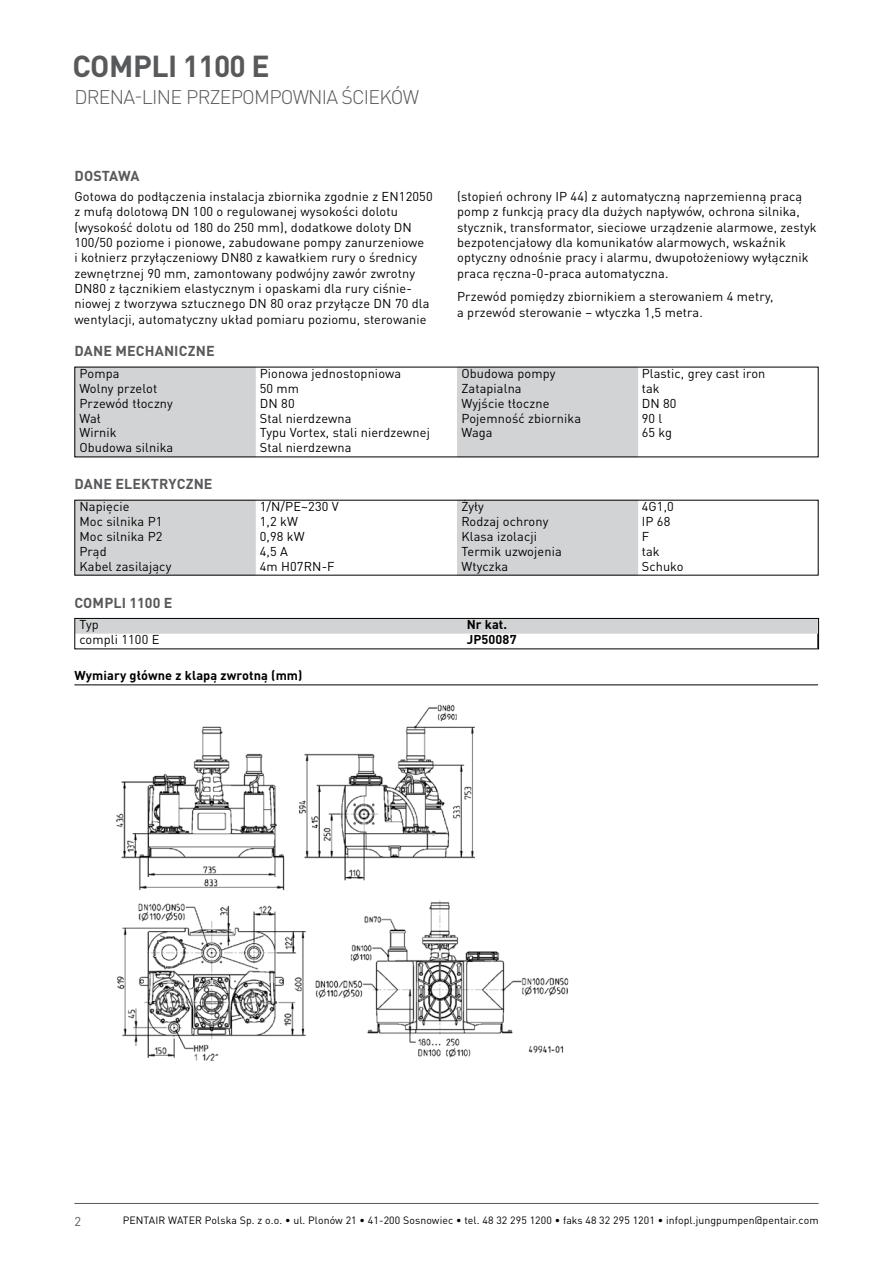
<style>
.page{position:relative;width:893px;height:1263px;background:#fff}
.page>*{position:absolute;margin:0;border:0;box-sizing:border-box;transform-origin:0 0}
.t1{font:700 30px "DIN Pro";letter-spacing:-.02em;color:#58595b}
.t2{font:300 19.5px "DIN Pro";letter-spacing:-.04em;color:#58595b}
.t3{font:700 14.25px "DIN Pro";letter-spacing:.01em;color:#58595b}
.t4{font:12.75px/15.3px "DIN Pro";letter-spacing:.01em;color:#000}
.t5{font:700 12.75px "DIN Pro";letter-spacing:.01em;color:#000}
.t6{font:12.75px "DIN Pro";color:#58595b}
.t7{font:10.5px "DIN Pro";letter-spacing:.01em;color:#000}
</style>
<div class="page">
<hr style="left:74px;top:1203px;width:745px;height:1px;background:#58595b">
<svg style="left:76px;top:620px;width:741px;height:14px"></svg>
<div style="left:74px;top:618px;width:745px;height:31px;border:1px solid #000"></div>
<svg style="left:255px;top:369px;width:383px;height:86px"></svg>
<div style="left:76px;top:369px;width:179px;height:86px;background:#d1d3d4"></div>
<div style="left:457px;top:369px;width:180px;height:73px;background:#d1d3d4"></div>
<svg style="left:76px;top:502px;width:562px;height:71px"></svg>
<hr style="left:74px;top:684px;width:744px;height:1px;background:#000">
<img style="left:116px;top:704px;width:453px;height:357px">
<h1 class="t1" style="left:72px;top:41px;width:199px">COMPLI 1100 E</h1>
<h2 class="t2" style="left:75px;top:82px;width:346px">DRENA-LINE PRZEPOMPOWNIA ŚCIEKÓW</h2>
<p class="t3" style="left:74px;top:164px;width:67px">DOSTAWA</p>
<p class="t4" style="left:74px;top:188px;width:360px">Gotowa do podłączenia instalacja zbiornika zgodnie z EN12050 z mufą dolotową DN 100 o regulowanej wysokości dolotu (wysokość dolotu od 180 do 250 mm), dodatkowe doloty DN 100/50 poziome i pionowe, zabudowane pompy zanurzeniowe<br>i kołnierz przyłączeniowy DN80 z kawałkiem rury o średnicy zewnętrznej 90 mm, zamontowany podwójny zawór zwrotny DN80 z łącznikiem elastycznym i opaskami dla rury ciśnie&shy;niowej z tworzywa sztucznego DN 80 oraz przyłącze DN 70 dla wentylacji, automatyczny układ pomiaru poziomu, sterowanie</p>
<p class="t4" style="left:457px;top:188px;width:361px">(stopień ochrony IP 44) z automatyczną naprzemienną pracą pomp z funkcją pracy dla dużych napływów, ochrona silnika, stycznik, transformator, sieciowe urządzenie alarmowe, zestyk bezpotencjałowy dla komunikatów alarmowych, wskaźnik optyczny odnośnie pracy i alarmu, dwupołożeniowy wyłącznik praca ręczna-0-praca automatyczna.</p>
<p class="t4" style="left:457px;top:288px;width:318px">Przewód pomiędzy zbiornikiem a sterowaniem 4 metry, a przewód sterowanie – wtyczka 1,5 metra.</p>
<p class="t3" style="left:74px;top:339px;width:142px">DANE MECHANICZNE</p>
<p class="t4" style="left:79px;top:365px;width:42px">Pompa</p>
<p class="t4" style="left:260px;top:365px;width:143px">Pionowa jednostopniowa</p>
<p class="t4" style="left:79px;top:379px;width:79px">Wolny przelot</p>
<p class="t4" style="left:260px;top:379px;width:41px">50 mm</p>
<p class="t4" style="left:79px;top:394px;width:95px">Przewód tłoczny</p>
<p class="t4" style="left:260px;top:394px;width:36px">DN 80</p>
<p class="t4" style="left:79px;top:409px;width:23px">Wał</p>
<p class="t4" style="left:260px;top:409px;width:93px">Stal nierdzewna</p>
<p class="t4" style="left:79px;top:424px;width:39px">Wirnik</p>
<p class="t4" style="left:260px;top:424px;width:172px">Typu Vortex, stali nierdzewnej</p>
<p class="t4" style="left:79px;top:439px;width:95px">Obudowa silnika</p>
<p class="t4" style="left:260px;top:439px;width:93px">Stal nierdzewna</p>
<p class="t3" style="left:74px;top:472px;width:140px">DANE ELEKTRYCZNE</p>
<p class="t4" style="left:79px;top:498px;width:52px">Napięcie</p>
<p class="t4" style="left:260px;top:498px;width:81px">1/N/PE~230 V</p>
<p class="t4" style="left:79px;top:512px;width:85px">Moc silnika P1</p>
<p class="t4" style="left:260px;top:512px;width:40px">1,2 kW</p>
<p class="t4" style="left:79px;top:527px;width:85px">Moc silnika P2</p>
<p class="t4" style="left:260px;top:527px;width:46px">0,98 kW</p>
<p class="t4" style="left:79px;top:542px;width:29px">Prąd</p>
<p class="t4" style="left:260px;top:542px;width:30px">4,5 A</p>
<p class="t4" style="left:79px;top:557px;width:93px">Kabel zasilający</p>
<p class="t4" style="left:260px;top:557px;width:76px">4m H07RN-F</p>
<p class="t3" style="left:74px;top:591px;width:99px">COMPLI 1100 E</p>
<p class="t4" style="left:461px;top:365px;width:96px">Obudowa pompy</p>
<p class="t4" style="left:642px;top:365px;width:125px">Plastic, grey cast iron</p>
<p class="t4" style="left:461px;top:379px;width:62px">Zatapialna</p>
<p class="t4" style="left:642px;top:379px;width:19px">tak</p>
<p class="t4" style="left:461px;top:394px;width:90px">Wyjście tłoczne</p>
<p class="t4" style="left:642px;top:394px;width:36px">DN 80</p>
<p class="t4" style="left:461px;top:409px;width:121px">Pojemność zbiornika</p>
<p class="t4" style="left:642px;top:409px;width:22px">90 l</p>
<p class="t4" style="left:461px;top:424px;width:33px">Waga</p>
<p class="t4" style="left:642px;top:424px;width:32px">65 kg</p>
<p class="t4" style="left:461px;top:498px;width:24px">Żyły</p>
<p class="t4" style="left:642px;top:498px;width:34px">4G1,0</p>
<p class="t4" style="left:461px;top:512px;width:89px">Rodzaj ochrony</p>
<p class="t4" style="left:642px;top:512px;width:30px">IP 68</p>
<p class="t4" style="left:461px;top:527px;width:77px">Klasa izolacji</p>
<p class="t4" style="left:642px;top:527px;width:9px">F</p>
<p class="t4" style="left:461px;top:542px;width:102px">Termik uzwojenia</p>
<p class="t4" style="left:642px;top:542px;width:19px">tak</p>
<p class="t4" style="left:461px;top:557px;width:48px">Wtyczka</p>
<p class="t4" style="left:642px;top:557px;width:43px">Schuko</p>
<p class="t4" style="left:79px;top:616px;width:21px">Typ</p>
<p class="t5" style="left:467px;top:614px;width:42px">Nr kat.</p>
<p class="t4" style="left:79px;top:631px;width:82px">compli 1100 E</p>
<p class="t5" style="left:467px;top:629px;width:51px">JP50087</p>
<p class="t5" style="left:74px;top:665px;width:230px">Wymiary główne z klapą zwrotną (mm)</p>
<p class="t6" style="left:74px;top:1211px;width:8px">2</p>
<p class="t7" style="left:123px;top:1212px;width:697px">PENTAIR WATER Polska Sp. z o.o. ∙ ul. Plonów 21 ∙ 41-200 Sosnowiec ∙ tel. 48 32 295 1200 ∙ faks 48 32 295 1201 ∙ infopl.jungpumpen@pentair.com</p>
</div>
